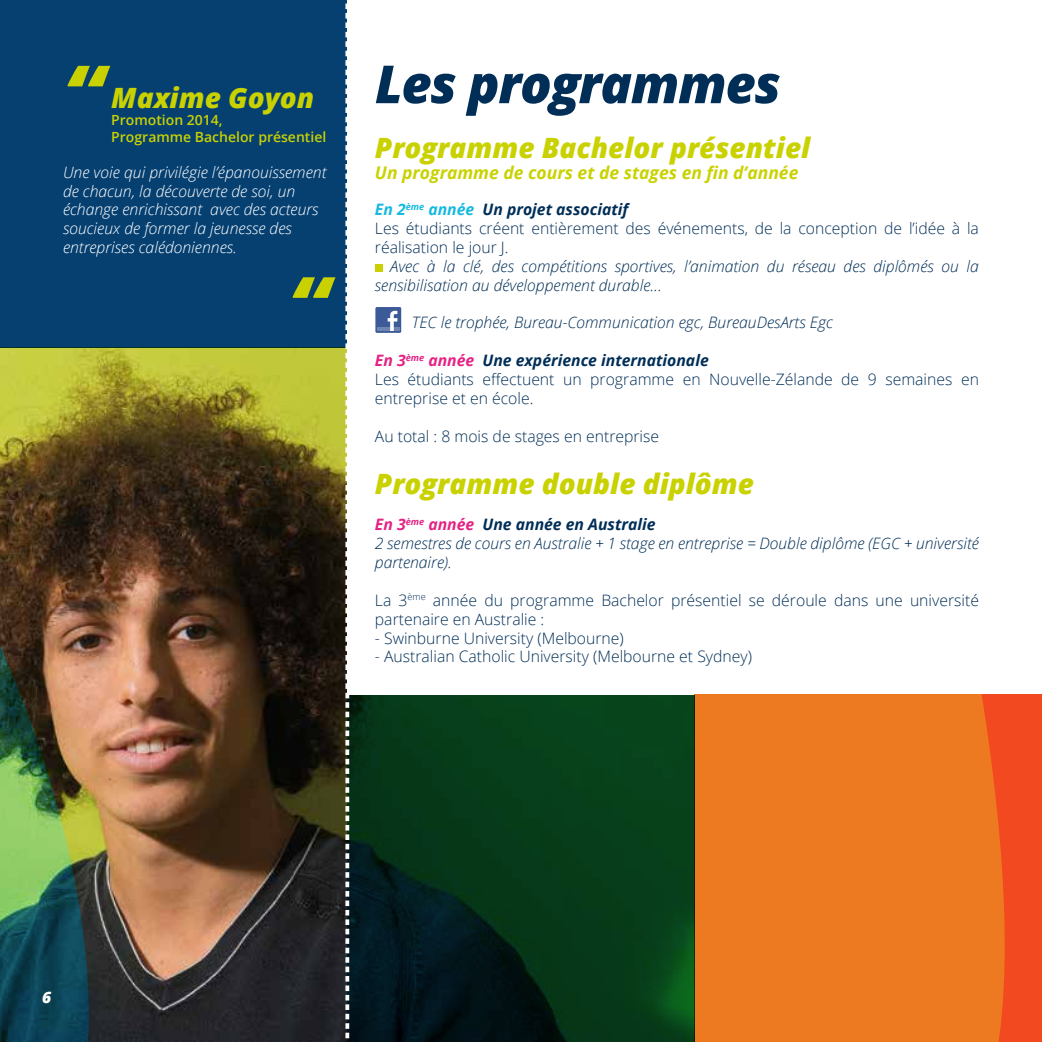
<style>
.page{position:relative;width:1042px;height:1042px;background:#fff}
.page>*{position:absolute;margin:0;border:0;box-sizing:border-box;transform-origin:0 0}
.t1{font:italic 800 84px "Open Sans";color:#c9d200}
.t2{font:italic 800 52.5px "Open Sans";letter-spacing:-.025em;color:#002e57}
.t3{font:italic 800 28px "Open Sans";color:#c9d200}
.t4{font:italic 700 17.5px "Open Sans";color:#c9d200}
.t5{font:300 15.75px/18.9px "Open Sans";color:#002e57}
.t6{font:italic 300 15.75px/18.9px "Open Sans";color:#002e57}
.t7{font:italic 300 15.75px/18.9px "Open Sans";color:#fff}
.t8{font:italic 800 15.75px "Open Sans";color:#fff}
.t9{font:600 14px/16.8px "Open Sans";color:#c9d200}
.s1{font-weight:700;font-style:italic;color:#16b9e0}
.s2{font-weight:700;font-style:italic}
.s3{font-weight:700;font-style:italic;color:#e42284}
.s4{font-weight:700;color:#e42284}
.s5{font-weight:700}
</style>
<div class="page">
<div style="left:0;top:0;width:347px;height:347px;background:#064071"></div>
<img style="left:91px;top:694px;width:254px;height:348px">
<svg style="left:349px;top:695px;width:345px;height:347px;background:#05331a"></svg>
<svg style="left:91px;top:347px;width:254px;height:347px;background:#605024"></svg>
<div style="left:694px;top:694px;width:348px;height:348px;background:#ed7920"></div>
<svg style="left:981px;top:694px;width:61px;height:348px;fill:#f24920"></svg>
<img style="left:0;top:347px;width:91px;height:695px">
<svg style="left:345px;top:3px;width:4px;height:1039px"></svg>
<div style="left:375px;top:264px;width:8px;height:8px;background:#c9d200"></div>
<div style="left:375px;top:307px;width:26px;height:26px;background:#3c5a98"></div>
<hr style="left:377px;top:327px;width:22px;height:4px;background:#6e85b4">
<svg style="left:388px;top:311px;width:9px;height:20px"></svg>
<h1 class="t1" style="left:63px;top:31px;width:42px">‘‘</h1>
<h3 class="t3" style="left:111px;top:77px;width:204px">Maxime Goyon</h3>
<p class="t9" style="left:111px;top:111px;width:216px">Promotion 2014,<br>Programme Bachelor présentiel</p>
<p class="t7" style="left:63px;top:162px;width:265px">Une voie qui privilégie l’épanouissement de chacun, la découverte de soi, un échange enrichissant avec des acteurs soucieux de former la jeunesse des entreprises calédoniennes.</p>
<h1 class="t1" style="left:288px;top:243px;width:42px">‘‘</h1>
<h2 class="t2" style="left:375px;top:44px;width:407px">Les programmes</h2>
<h3 class="t3" style="left:375px;top:127px;width:437px">Programme Bachelor présentiel</h3>
<p class="t4" style="left:375px;top:161px;width:425px">Un programme de cours et de stages en fin d’année</p>
<p class="t5" style="left:375px;top:199px;width:605px"><span class="s1">En 2</span><sup>ème</sup> <span class="s1">année</span> <span class="s2">Un projet associatif<br></span>Les étudiants créent entièrement des événements, de la conception de l’idée à la réalisation le jour J.</p>
<p class="t6" style="left:375px;top:256px;width:605px;text-indent:15px">Avec à la clé, des compétitions sportives, l’animation du réseau des diplômés ou la sensibilisation au développement durable...</p>
<p class="t6" style="left:412px;top:313px;width:422px">TEC le trophée, Bureau-Communication egc, BureauDesArts Egc</p>
<p class="t5" style="left:375px;top:351px;width:605px"><span class="s3">En 3</span><sup>ème</sup> <span class="s3">année</span> <span class="s2">Une expérience internationale<br></span>Les étudiants effectuent un programme en Nouvelle-Zélande de 9 semaines en entreprise et en école.</p>
<p class="t5" style="left:375px;top:426px;width:286px">Au total : 8 mois de stages en entreprise</p>
<h3 class="t3" style="left:375px;top:463px;width:381px">Programme double diplôme</h3>
<p class="t6" style="left:375px;top:514px;width:605px"><span class="s4">En 3</span><sup>ème</sup> <span class="s4">année</span> <span class="s5">Une année en Australie<br></span>2 semestres de cours en Australie + 1 stage en entreprise = Double diplôme (EGC + université partenaire).</p>
<p class="t5" style="left:375px;top:590px;width:605px">La 3<sup>ème</sup> année du programme Bachelor présentiel se déroule dans une université partenaire en Australie :</p>
<p class="t5" style="left:375px;top:628px;width:250px">- Swinburne University (Melbourne)</p>
<p class="t5" style="left:375px;top:647px;width:378px">- Australian Catholic University (Melbourne et Sydney)</p>
<p class="t8" style="left:42px;top:985px;width:11px">6</p>
</div>
